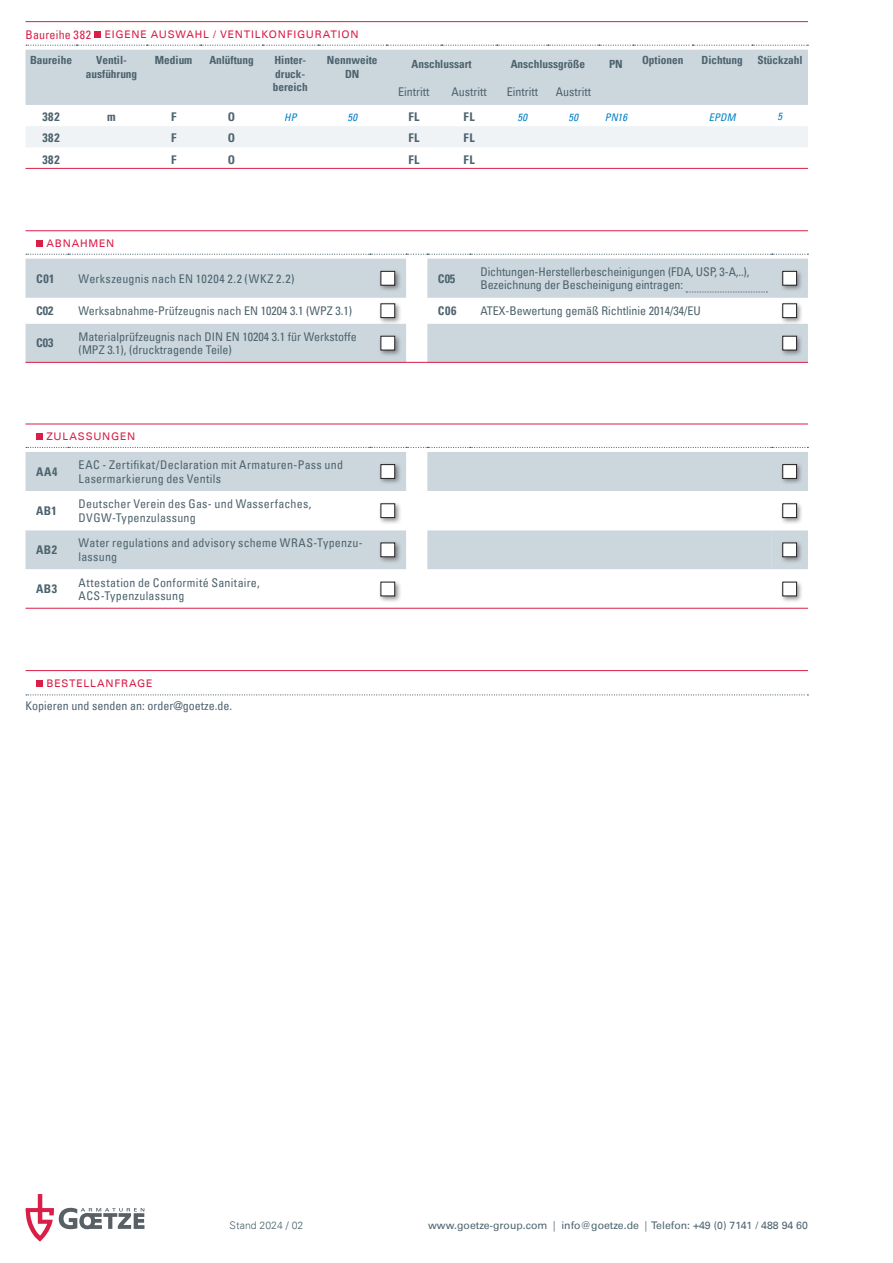
<style>
.page{position:relative;width:893px;height:1263px;background:#fff}
.page>*{position:absolute;margin:0;border:0;box-sizing:border-box;transform-origin:0 0}
.t1{font:condensed 12px/13.5px "Univers";color:#4d636e}
.t2{font:condensed 12px/13.5px "Univers";letter-spacing:.02em;color:#4d636e}
.t3{font:700 condensed 12px "Univers";letter-spacing:.04em;color:#4d636e}
.t4{font:condensed 12px/13.5px "Univers";letter-spacing:.025em;color:#4d636e}
.t5{font:condensed 12px "Univers";letter-spacing:.02em;color:#d91e47}
.t6{font:700 condensed 11.25px/13.5px "Univers";color:#4d636e;text-align:center}
.t7{font:10.5px "Univers";letter-spacing:.075em;color:#d91e47}
.t8{font:10.5px "Univers";color:#4d636e}
.t9{font:italic condensed 10.5px "Univers";letter-spacing:.015em;color:#0080c5}
.t10{font:300 10.5px "Univers";color:#4d636e}
.s1{font-weight:300}
</style>
<div class="page">
<svg style="left:26px;top:1194px;width:118px;height:47px"></svg>
<hr style="left:26px;top:21px;width:782px;height:1px;background:#d91e47">
<div style="left:94px;top:31px;width:7px;height:7px;background:#d91e47"></div>
<hr style="left:26px;top:230px;width:782px;height:1px;background:#d91e47">
<div style="left:36px;top:240px;width:7px;height:7px;background:#d91e47"></div>
<div style="left:26px;top:259px;width:782px;height:103px;background:#ccd6dd"></div>
<svg style="left:26px;top:254px;width:782px;height:1px"></svg>
<div style="left:378px;top:269px;width:24px;height:23px;background:#231f20;opacity:.5"></div>
<div style="left:381px;top:271px;width:14px;height:14px;background:#fff"></div>
<div style="left:381px;top:271px;width:14px;height:14px;border:1px solid #231f20"></div>
<svg style="left:26px;top:292px;width:782px;height:32px"></svg>
<div style="left:780px;top:269px;width:24px;height:23px;background:#231f20;opacity:.5"></div>
<div style="left:783px;top:271px;width:13px;height:14px;background:#fff"></div>
<div style="left:782px;top:271px;width:15px;height:14px;border:1px solid #231f20"></div>
<div style="left:378px;top:301px;width:24px;height:24px;background:#231f20;opacity:.5"></div>
<div style="left:381px;top:304px;width:14px;height:14px;background:#fff"></div>
<div style="left:381px;top:303px;width:14px;height:15px;border:1px solid #231f20"></div>
<div style="left:780px;top:301px;width:24px;height:24px;background:#231f20;opacity:.5"></div>
<div style="left:783px;top:304px;width:13px;height:14px;background:#fff"></div>
<div style="left:782px;top:303px;width:15px;height:15px;border:1px solid #231f20"></div>
<div style="left:378px;top:333px;width:24px;height:24px;background:#231f20;opacity:.5"></div>
<div style="left:381px;top:336px;width:14px;height:14px;background:#fff"></div>
<div style="left:381px;top:336px;width:14px;height:14px;border:1px solid #231f20"></div>
<div style="left:780px;top:333px;width:24px;height:24px;background:#231f20;opacity:.5"></div>
<div style="left:783px;top:336px;width:13px;height:14px;background:#fff"></div>
<div style="left:782px;top:336px;width:15px;height:14px;border:1px solid #231f20"></div>
<hr style="left:26px;top:362px;width:782px;height:1px;background:#d91e47">
<hr style="left:26px;top:670px;width:782px;height:1px;background:#d91e47">
<div style="left:36px;top:680px;width:7px;height:7px;background:#d91e47"></div>
<svg style="left:26px;top:694px;width:782px;height:1px"></svg>
<hr style="left:26px;top:424px;width:782px;height:1px;background:#d91e47">
<div style="left:36px;top:434px;width:7px;height:6px;background:#d91e47"></div>
<svg style="left:26px;top:569px;width:782px;height:39px"></svg>
<svg style="left:26px;top:447px;width:782px;height:122px"></svg>
<div style="left:378px;top:462px;width:24px;height:24px;background:#231f20;opacity:.5"></div>
<div style="left:381px;top:465px;width:14px;height:13px;background:#fff"></div>
<div style="left:381px;top:464px;width:14px;height:15px;border:1px solid #231f20"></div>
<div style="left:780px;top:462px;width:24px;height:24px;background:#231f20;opacity:.5"></div>
<div style="left:783px;top:465px;width:13px;height:13px;background:#fff"></div>
<div style="left:782px;top:464px;width:15px;height:15px;border:1px solid #231f20"></div>
<div style="left:378px;top:501px;width:24px;height:24px;background:#231f20;opacity:.5"></div>
<div style="left:381px;top:504px;width:14px;height:14px;background:#fff"></div>
<div style="left:381px;top:503px;width:14px;height:15px;border:1px solid #231f20"></div>
<div style="left:780px;top:501px;width:24px;height:24px;background:#231f20;opacity:.5"></div>
<div style="left:783px;top:504px;width:13px;height:14px;background:#fff"></div>
<div style="left:782px;top:503px;width:15px;height:15px;border:1px solid #231f20"></div>
<div style="left:378px;top:540px;width:24px;height:24px;background:#231f20;opacity:.5"></div>
<div style="left:381px;top:543px;width:14px;height:14px;background:#fff"></div>
<div style="left:381px;top:543px;width:14px;height:14px;border:1px solid #231f20"></div>
<div style="left:780px;top:540px;width:24px;height:24px;background:#231f20;opacity:.5"></div>
<div style="left:783px;top:543px;width:13px;height:14px;background:#fff"></div>
<div style="left:782px;top:543px;width:15px;height:14px;border:1px solid #231f20"></div>
<div style="left:378px;top:579px;width:24px;height:24px;background:#231f20;opacity:.5"></div>
<div style="left:381px;top:582px;width:14px;height:14px;background:#fff"></div>
<div style="left:381px;top:582px;width:14px;height:14px;border:1px solid #231f20"></div>
<div style="left:780px;top:579px;width:24px;height:24px;background:#231f20;opacity:.5"></div>
<div style="left:783px;top:582px;width:13px;height:14px;background:#fff"></div>
<div style="left:782px;top:582px;width:15px;height:14px;border:1px solid #231f20"></div>
<hr style="left:26px;top:608px;width:782px;height:1px;background:#d91e47">
<svg style="left:26px;top:167px;width:782px;height:1px"></svg>
<div style="left:26px;top:126px;width:782px;height:21px;background:#eff3f5"></div>
<svg style="left:26px;top:45px;width:782px;height:60px"></svg>
<hr style="left:26px;top:168px;width:782px;height:1px;background:#d91e47">
<p class="t5" style="left:26px;top:27px;width:67px">Baureihe 382</p>
<p class="t7" style="left:105px;top:28px;width:255px">EIGENE AUSWAHL / VENTILKONFIGURATION</p>
<p class="t6" style="left:30px;top:53px;width:43px">Baureihe</p>
<p class="t6" style="left:86px;top:53px;width:53px">Ventil&shy;ausführung</p>
<p class="t6" style="left:155px;top:53px;width:39px">Medium</p>
<p class="t6" style="left:209px;top:53px;width:46px">Anlüftung</p>
<p class="t6" style="left:273px;top:53px;width:36px;text-align:left">Hinter&shy;druck&shy;bereich</p>
<p class="t6" style="left:327px;top:53px;width:52px">Nennweite<br>DN</p>
<p class="t6" style="left:412px;top:57px;width:61px">Anschlussart</p>
<p class="t6" style="left:511px;top:57px;width:76px">Anschlussgröße</p>
<p class="t6" style="left:609px;top:57px;width:15px">PN</p>
<p class="t6" style="left:642px;top:53px;width:43px">Optionen</p>
<p class="t6" style="left:702px;top:53px;width:43px">Dichtung</p>
<p class="t6" style="left:757px;top:53px;width:47px">Stückzahl</p>
<p class="t1" style="left:398px;top:85px;width:33px">Eintritt</p>
<p class="t1" style="left:452px;top:85px;width:37px">Austritt</p>
<p class="t1" style="left:507px;top:85px;width:33px">Eintritt</p>
<p class="t1" style="left:556px;top:85px;width:37px">Austritt</p>
<p class="t3" style="left:42px;top:109px;width:19px">382</p>
<p class="t3" style="left:107px;top:109px;width:10px">m</p>
<p class="t3" style="left:171px;top:109px;width:7px">F</p>
<p class="t3" style="left:228px;top:109px;width:9px">O</p>
<p class="t9" style="left:284px;top:111px;width:14px">HP</p>
<p class="t9" style="left:347px;top:111px;width:11px">50</p>
<p class="t3" style="left:408px;top:109px;width:13px">FL</p>
<p class="t3" style="left:464px;top:109px;width:13px">FL</p>
<p class="t9" style="left:517px;top:111px;width:11px">50</p>
<p class="t9" style="left:568px;top:111px;width:11px">50</p>
<p class="t9" style="left:605px;top:111px;width:24px">PN16</p>
<p class="t9" style="left:709px;top:111px;width:28px">EPDM</p>
<p class="t9" style="left:778px;top:110px;width:6px">5</p>
<p class="t3" style="left:42px;top:131px;width:19px">382</p>
<p class="t3" style="left:171px;top:131px;width:7px">F</p>
<p class="t3" style="left:228px;top:131px;width:9px">O</p>
<p class="t3" style="left:408px;top:131px;width:13px">FL</p>
<p class="t3" style="left:464px;top:131px;width:13px">FL</p>
<p class="t3" style="left:42px;top:152px;width:19px">382</p>
<p class="t3" style="left:171px;top:152px;width:7px">F</p>
<p class="t3" style="left:228px;top:152px;width:9px">O</p>
<p class="t3" style="left:408px;top:152px;width:13px">FL</p>
<p class="t3" style="left:464px;top:152px;width:13px">FL</p>
<p class="t7" style="left:46px;top:237px;width:69px">ABNAHMEN</p>
<p class="t3" style="left:36px;top:271px;width:20px">C01</p>
<p class="t2" style="left:79px;top:271px;width:217px">Werkszeugnis nach EN 10204 2.2 (WKZ 2.2)</p>
<p class="t3" style="left:438px;top:271px;width:19px">C05</p>
<p class="t1" style="left:480px;top:265px;width:270px">Dichtungen-Herstellerbescheinigungen (FDA, USP, 3-A,..),<br>Bezeichnung der Bescheinigung eintragen:</p>
<p class="t3" style="left:36px;top:303px;width:19px">C02</p>
<p class="t1" style="left:79px;top:304px;width:275px">Werksabnahme-Prüfzeugnis nach EN 10204 3.1 (WPZ 3.1)</p>
<p class="t3" style="left:438px;top:303px;width:20px">C06</p>
<p class="t1" style="left:480px;top:304px;width:222px">ATEX-Bewertung gemäß Richtlinie 2014/34/EU</p>
<p class="t3" style="left:36px;top:336px;width:19px">C03</p>
<p class="t1" style="left:79px;top:329px;width:280px">Materialprüfzeugnis nach DIN EN 10204 3.1 für Werkstoffe (MPZ 3.1), (drucktragende Teile)</p>
<p class="t7" style="left:46px;top:430px;width:90px">ZULASSUNGEN</p>
<p class="t3" style="left:36px;top:464px;width:23px">AA4</p>
<p class="t2" style="left:79px;top:458px;width:266px">EAC - Zertifikat/Declaration mit Armaturen-Pass und<br>Lasermarkierung des Ventils</p>
<p class="t3" style="left:36px;top:503px;width:22px">AB1</p>
<p class="t1" style="left:79px;top:497px;width:234px">Deutscher Verein des Gas- und Wasserfaches,<br>DVGW-Typenzulassung</p>
<p class="t3" style="left:36px;top:542px;width:22px">AB2</p>
<p class="t2" style="left:79px;top:536px;width:286px">Water regulations and advisory scheme WRAS-Typenzu&shy;lassung</p>
<p class="t3" style="left:36px;top:582px;width:22px">AB3</p>
<p class="t4" style="left:79px;top:575px;width:183px">Attestation de Conformité Sanitaire,<br>ACS-Typenzulassung</p>
<p class="t7" style="left:46px;top:677px;width:108px">BESTELLANFRAGE</p>
<p class="t1" style="left:26px;top:698px;width:208px">Kopieren und senden an: order@goetze.de.</p>
<p class="t10" style="left:230px;top:1219px;width:75px">Stand 2024 / 02</p>
<p class="t8" style="left:428px;top:1219px;width:381px">www.goetze-group.com <span class="s1">|</span> info@goetze.de <span class="s1">|</span> Telefon: +49 (0) 7141 / 488 94 60</p>
</div>
